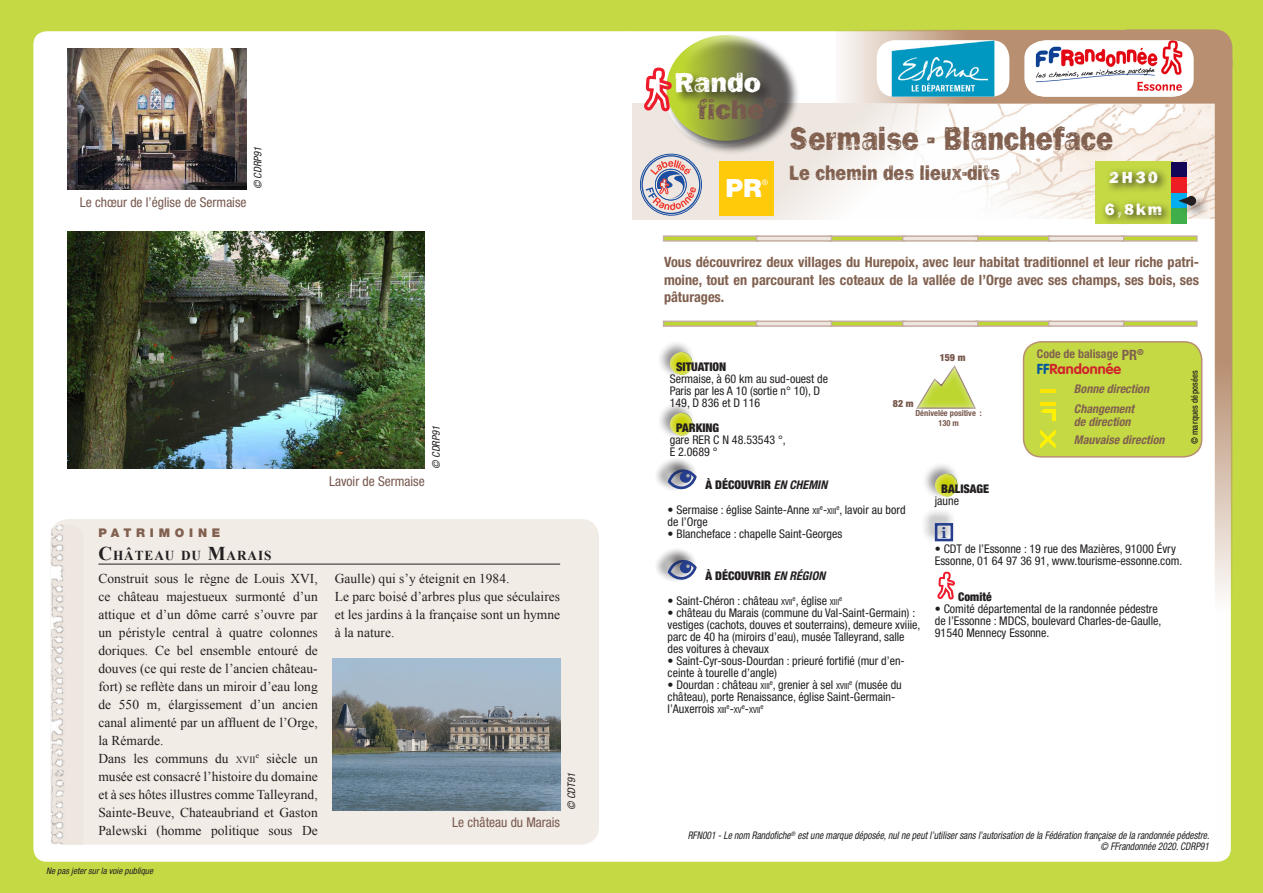
<style>
.page{position:relative;width:1263px;height:893px;background:#fff}
.page>*{position:absolute;margin:0;border:0;box-sizing:border-box;transform-origin:0 0}
.t1{font:34.2px "Frankie OTF";color:#81604f;scale:.83 1}
.t2{font:28.5px/27.5px "Frankie OTF";color:#fff}
.t3{font:900 25.2px "Helvetica Neue LT Std";color:#fff}
.t4{font:21.6px "Frankie OTF";color:#81604f;scale:.83 1}
.t5{font:16.8px/32px "Frankie OTF";letter-spacing:.15em;color:#fff}
.t6{font:700 14.4px "Georgia";color:#253f8e}
.t7{font:700 condensed 14.25px/17.2px "Helvetica Neue LT Std";color:#81604f;text-align:justify}
.t8{font:700 14.25px "VAG Rounded Std";color:#d1232a}
.t9{font:700 13.65px "Times New Roman";letter-spacing:.07em;color:#231f20}
.t10{font:13.5px/18px "Times New Roman";color:#231f20}
.t11{font:condensed 13.5px "Helvetica Neue LT Std";color:#78594e}
.t12{font:condensed 12px/12px "Helvetica Neue LT Std";color:#231f20}
.t13{font:900 condensed 12px "Helvetica Neue LT Std";color:#231f20}
.t14{font:italic 700 condensed 12px/19.5px "Helvetica Neue LT Std";letter-spacing:-.02em;color:#81604f}
.t15{font:700 condensed 12px "Helvetica Neue LT Std";color:#81604f}
.t16{font:900 12px "Helvetica Neue LT Std";letter-spacing:.4em;color:#81604f}
.t17{font:italic condensed 10.5px/10.5px "Helvetica Neue LT Std";color:#231f20;text-align:right;scale:.9 1}
.t18{font:italic condensed 10.5px "Helvetica Neue LT Std";color:#231f20}
.t19{font:900 condensed 9.9px "Helvetica Neue LT Std";color:#78594e}
.t20{font:italic condensed 9px "Helvetica Neue LT Std";color:#231f20}
.t21{font:500 condensed 9px "Helvetica Neue LT Std";letter-spacing:.02em;color:#231f20;scale:.96 1}
.t22{font:700 condensed 8.4px/9.6px "Helvetica Neue LT Std";color:#78594e;text-align:center}
.t23{font:condensed 8.4px "Helvetica Neue LT Std";color:#231f20}
.t24{font:7.65px "Helvetica Neue LT Std";color:#fff}
.t25{font:condensed 7.05px "Helvetica Neue LT Std";color:#231f20}
.s1{font-size:19.5px}
.s2{font-size:9.45px}
.s3{color:#78594e}
.s4{font-size:14.25px}
.s5{color:#01569b}
.s6{font-weight:700;font-style:italic}
.s7{font-size:8.4px}
.s8{font-size:12px}
</style>
<div class="page">
<div style="left:0;top:0;width:631px;height:893px;background:#c4d944"></div>
<div style="left:631px;top:0;width:632px;height:893px;background:#c4d944"></div>
<div style="left:632px;top:31px;width:594px;height:831px;background:#fff"></div>
<div style="left:33px;top:31px;width:599px;height:831px;background:#fff"></div>
<div style="left:632px;top:103px;width:388px;height:117px;background:#eee7e1"></div>
<div style="left:664px;top:33px;width:136px;height:122px;background:#231f20;opacity:.75"></div>
<svg style="left:666px;top:35px;width:120px;height:106px;background:#8d964c"></svg>
<div style="left:674px;top:71px;width:100px;height:35px;background:#231f20;opacity:.75"></div>
<svg style="left:643px;top:68px;width:29px;height:43px"></svg>
<div style="left:720px;top:161px;width:54px;height:54px;background:#feca0a"></div>
<svg style="left:663px;top:235px;width:93px;height:7px"></svg>
<svg style="left:832px;top:235px;width:4px;height:7px"></svg>
<svg style="left:756px;top:235px;width:76px;height:7px"></svg>
<svg style="left:663px;top:321px;width:93px;height:6px"></svg>
<svg style="left:832px;top:321px;width:4px;height:6px"></svg>
<svg style="left:756px;top:321px;width:76px;height:6px"></svg>
<div style="left:657px;top:340px;width:39px;height:39px;background:#231f20;opacity:.5"></div>
<div style="left:669px;top:349px;width:30px;height:27px;background:#fff;opacity:.75"></div>
<div style="left:657px;top:401px;width:39px;height:39px;background:#231f20;opacity:.5"></div>
<div style="left:669px;top:410px;width:30px;height:27px;background:#fff;opacity:.75"></div>
<div style="left:653px;top:456px;width:44px;height:36px;background:#231f20;opacity:.5"></div>
<div style="left:665px;top:459px;width:27px;height:26px;background:#231f20;opacity:.5"></div>
<svg style="left:668px;top:469px;width:29px;height:21px"></svg>
<div style="left:653px;top:547px;width:44px;height:36px;background:#231f20;opacity:.5"></div>
<div style="left:665px;top:549px;width:27px;height:27px;background:#231f20;opacity:.5"></div>
<svg style="left:668px;top:559px;width:29px;height:22px"></svg>
<svg style="left:640px;top:154px;width:62px;height:61px"></svg>
<svg style="left:836px;top:30px;width:396px;height:829px;background:#f3f2e2"></svg>
<img style="left:1036px;top:40px;width:146px;height:57px">
<div style="left:877px;top:40px;width:132px;height:57px;background:#fff;border-radius:18px"></div>
<img style="left:892px;top:40px;width:102px;height:57px">
<div style="left:51px;top:519px;width:548px;height:326px;background:#f2ece6;border-radius:18px"></div>
<hr style="left:98px;top:564px;width:462px;height:1px;background:#231f20">
<img style="left:51px;top:525px;width:14px;height:320px">
<img style="left:332px;top:659px;width:228px;height:151px">
<img style="left:67px;top:48px;width:180px;height:141px">
<img style="left:67px;top:231px;width:358px;height:238px">
<p class="t18" style="left:252px;top:189px;width:44px;rotate:-90deg">© CDRP91</p>
<p class="t11" style="left:80px;top:194px;width:168px">Le chœur de l’église de Sermaise</p>
<p class="t18" style="left:430px;top:469px;width:44px;rotate:-90deg">© CDRP91</p>
<p class="t11" style="left:329px;top:473px;width:97px">Lavoir de Sermaise</p>
<p class="t16" style="left:98px;top:526px;width:123px">PATRIMOINE</p>
<p class="t9" style="left:98px;top:546px;width:175px"><span class="s1">C</span>HÂTEAU DU <span class="s1">M</span>ARAIS</p>
<p class="t10" style="left:98px;top:569px;width:221px">Construit sous le règne de Louis XVI, ce château majestueux surmonté d’un attique et d’un dôme carré s’ouvre par un péristyle central à quatre colonnes doriques. Ce bel ensemble entouré de douves (ce qui reste de l’ancien château&shy;fort) se reflète dans un miroir d’eau long de 550 m, élargissement d’un ancien canal alimenté par un affluent de l’Orge, la Rémarde.<br>Dans les communs du <span class="s2">xvii</span><sup>e</sup> siècle un musée est consacré l’histoire du domaine et à ses hôtes illustres comme Talleyrand, Sainte-Beuve, Chateaubriand et Gaston Palewski (homme politique sous De</p>
<p class="t10" style="left:335px;top:569px;width:227px">Gaulle) qui s’y éteignit en 1984.<br>Le parc boisé d’arbres plus que séculaires et les jardins à la française sont un hymne à la nature.</p>
<p class="t18" style="left:565px;top:810px;width:39px;rotate:-90deg">© CDT91</p>
<p class="t11" style="left:452px;top:815px;width:109px">Le château du Marais</p>
<p class="t20" style="left:46px;top:865px;width:108px">Ne pas jeter sur la voie publique</p>
<h2 class="t2" style="left:698px;top:68px;width:79px;text-indent:-23px">Rando <span class="s3">fiche</span><sup>®</sup></h2>
<h3 class="t3" style="left:726px;top:173px;width:38px">PR</h3>
<p class="t24" style="left:762px;top:177px;width:8px">®</p>
<h1 class="t1" style="left:789px;top:118px;width:392px">Sermaise - Blancheface</h1>
<h3 class="t4" style="left:789px;top:160px;width:255px">Le chemin des lieux-dits</h3>
<h3 class="t5" style="left:1105px;top:161px;width:59px">2H30<br>6,8km</h3>
<p class="t7" style="left:664px;top:254px;width:537px">Vous découvrirez deux villages du Hurepoix, avec leur habitat traditionnel et leur riche patri&shy;moine, tout en parcourant les coteaux de la vallée de l’Orge avec ses champs, ses bois, ses pâturages.</p>
<p class="t15" style="left:1037px;top:347px;width:108px">Code de balisage <span class="s4">PR</span><sup>®</sup></p>
<p class="t8" style="left:1037px;top:361px;width:86px"><span class="s5">FF</span>Randonnée</p>
<p class="t14" style="left:1074px;top:379px;width:77px">Bonne direction<br>Changement</p>
<p class="t14" style="left:1074px;top:413px;width:93px;line-height:18px">de direction<br>Mauvaise direction</p>
<p class="t19" style="left:940px;top:351px;width:27px">159 M</p>
<p class="t13" style="left:676px;top:359px;width:52px">SITUATION</p>
<p class="t12" style="left:670px;top:372px;width:160px">Sermaise, à 60 km au sud-ouest de<br>Paris par les A 10 (sortie n° 10), D<br>149, D 836 et D 116</p>
<p class="t13" style="left:676px;top:420px;width:45px">PARKING</p>
<p class="t12" style="left:670px;top:433px;width:117px">gare RER C N 48.53543 °,<br>E 2.0689 °</p>
<p class="t13" style="left:705px;top:478px;width:123px">À DÉCOUVRIR <span class="s6">en chemin</span></p>
<p class="t12" style="left:668px;top:504px;width:154px">• Sermaise : église Sainte-Anne <span class="s7">XII</span></p>
<p class="t23" style="left:820px;top:506px;width:18px"><sup>e</sup><span class="s8">-</span>XIII</p>
<p class="t12" style="left:836px;top:504px;width:71px"><sup>e</sup>, lavoir au bord</p>
<p class="t12" style="left:668px;top:516px;width:42px">de l’Orge</p>
<p class="t12" style="left:668px;top:528px;width:176px">• Blancheface : chapelle Saint-Georges</p>
<p class="t13" style="left:705px;top:568px;width:121px">À DÉCOUVRIR <span class="s6">en région</span></p>
<p class="t12" style="left:668px;top:594px;width:173px">• Saint-Chéron : château <span class="s7">XVII</span><sup>e</sup>, église <span class="s7">XIII</span></p>
<p class="t25" style="left:839px;top:594px;width:5px">e</p>
<p class="t12" style="left:668px;top:606px;width:254px">• château du Marais (commune du Val-Saint-Germain) : vestiges (cachots, douves et souterrains), demeure xviiie, parc de 40 ha (miroirs d’eau), musée Talleyrand, salle des voitures à chevaux</p>
<p class="t12" style="left:668px;top:654px;width:239px">• Saint-Cyr-sous-Dourdan : prieuré fortifié (mur d’en&shy;ceinte à tourelle d’angle)</p>
<p class="t12" style="left:668px;top:678px;width:236px">• Dourdan : château <span class="s7">XIII</span><sup>e</sup>, grenier à sel <span class="s7">XVIII</span><sup>e</sup> (musée du château), porte Renaissance, église Saint-Germain&shy;l’Auxerrois <span class="s7">XIII</span></p>
<p class="t19" style="left:893px;top:398px;width:22px">82 M</p>
<p class="t22" style="left:915px;top:408px;width:68px">Dénivelée positive :<br>130 m</p>
<p class="t13" style="left:941px;top:481px;width:50px">BALISAGE</p>
<p class="t12" style="left:935px;top:494px;width:26px">jaune</p>
<p class="t12" style="left:935px;top:543px;width:249px">• CDT de l’Essonne : 19 rue des Mazières, 91000 Évry<br>Essonne, 01 64 97 36 91, www.tourisme-essonne.com.</p>
<p class="t13" style="left:958px;top:589px;width:35px">COMITÉ</p>
<p class="t12" style="left:935px;top:602px;width:228px">• Comité départemental de la randonnée pédestre de l’Essonne : MDCS, boulevard Charles-de-Gaulle,<br>91540 Mennecy Essonne.</p>
<p class="t6" style="left:941px;top:523px;width:7px">i</p>
<p class="t23" style="left:726px;top:705px;width:35px"><sup>e</sup><span class="s8">-</span>XV<sup>e</sup><span class="s8">-</span>XVII</p>
<p class="t25" style="left:760px;top:702px;width:5px">e</p>
<p class="t21" style="left:1189px;top:444px;width:79px;rotate:-90deg">© marques déposées</p>
<p class="t17" style="left:688px;top:831px;width:581px">RFN001 - Le nom Randofiche<sup>®</sup> est une marque déposée, nul ne peut l’utiliser sans l’autorisation de la Fédération française de la randonnée pédestre. © FFrandonnée 2020. CDRP91</p>
</div>
